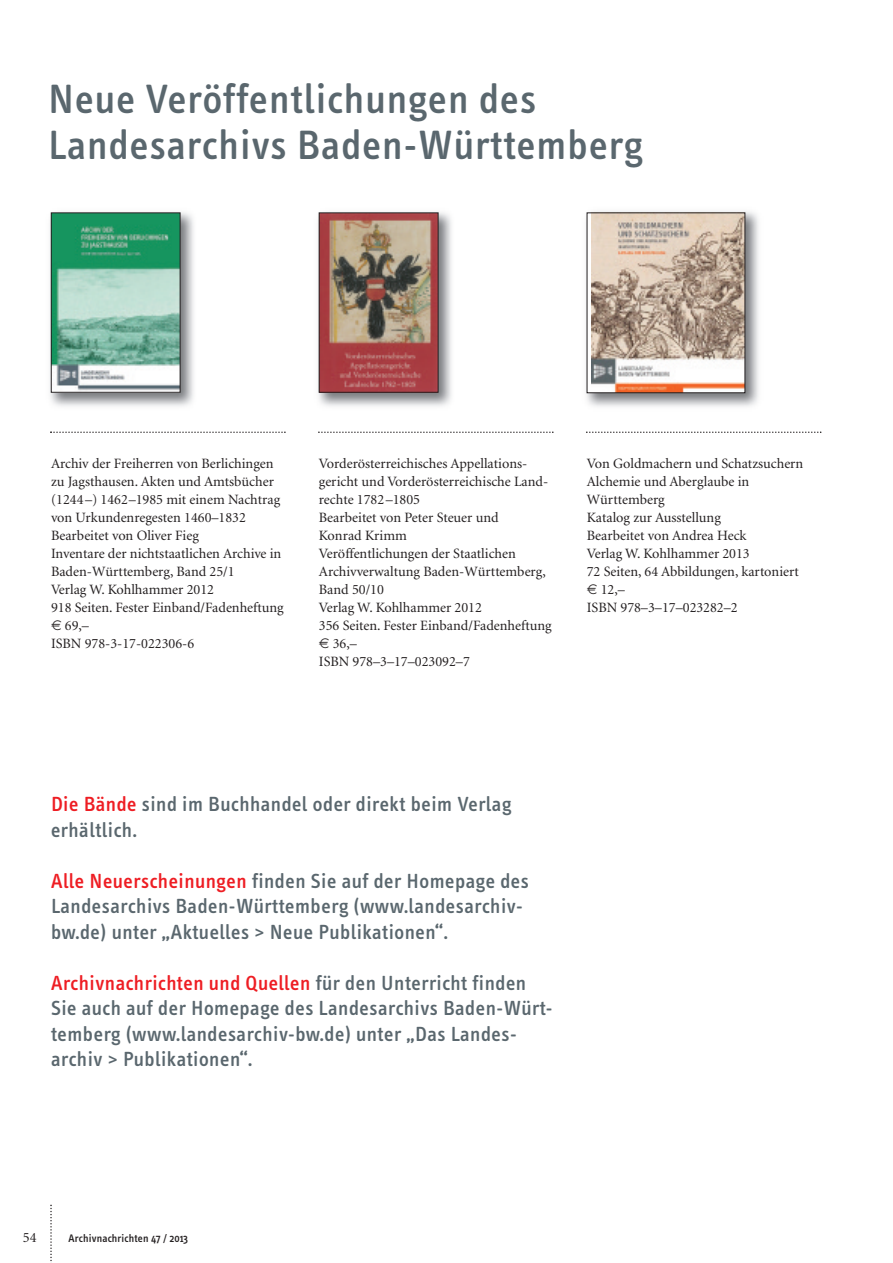
<style>
.page{position:relative;width:893px;height:1263px;background:#fff}
.page>*{position:absolute;margin:0;border:0;box-sizing:border-box;transform-origin:0 0}
.t1{font:500 42px/46.5px "Info Text";letter-spacing:.025em;color:#5a676e}
.t2{font:500 21px/25.5px "Info Text";letter-spacing:.025em;color:#5a676e}
.t3{font:14.25px "Minion";color:#231f20}
.t4{font:500 11.25px "Info Text";letter-spacing:.015em;color:#231f20}
.s1{color:#ee1d23}
</style>
<div class="page">
<svg style="left:50px;top:1205px;width:2px;height:58px"></svg>
<svg style="left:318px;top:431px;width:236px;height:2px"></svg>
<svg style="left:50px;top:431px;width:236px;height:2px"></svg>
<svg style="left:586px;top:431px;width:235px;height:2px"></svg>
<img style="left:586px;top:211px;width:173px;height:196px">
<img style="left:592px;top:215px;width:151px;height:176px">
<img style="left:50px;top:212px;width:144px;height:194px">
<img style="left:53px;top:215px;width:125px;height:175px">
<img style="left:318px;top:212px;width:134px;height:194px">
<img style="left:321px;top:215px;width:115px;height:175px">
<div style="left:319px;top:213px;width:119px;height:179px;border:1px solid #231f20"></div>
<h1 class="t1" style="left:48px;top:79px;width:596px">Neue Veröffentlichungen des<br>Landesarchivs Baden-Württemberg</h1>
<p class="t3" style="left:51px;top:458px;width:224px">Archiv der Freiherren von Berlichingen</p>
<p class="t3" style="left:51px;top:476px;width:224px">zu Jagsthausen. Akten und Amtsbücher</p>
<p class="t3" style="left:51px;top:494px;width:231px">(1244–) 1462–1985 mit einem Nachtrag</p>
<p class="t3" style="left:51px;top:512px;width:196px">von Urkundenregesten 1460–1832</p>
<p class="t3" style="left:51px;top:530px;width:149px">Bearbeitet von Oliver Fieg</p>
<p class="t3" style="left:51px;top:548px;width:232px">Inventare der nichtstaatlichen Archive in</p>
<p class="t3" style="left:51px;top:566px;width:185px">Baden-Württemberg, Band 25/1</p>
<p class="t3" style="left:51px;top:584px;width:164px">Verlag W. Kohlhammer 2012</p>
<p class="t3" style="left:51px;top:602px;width:234px">918 Seiten. Fester Einband/Fadenheftung</p>
<p class="t3" style="left:65px;top:620px;width:26px">69,–</p>
<p class="t3" style="left:51px;top:638px;width:145px">ISBN 978-3-17-022306-6</p>
<p class="t3" style="left:319px;top:458px;width:210px">Vorderösterreichisches Appellations-</p>
<p class="t3" style="left:319px;top:476px;width:231px">gericht und Vorderösterreichische Land-</p>
<p class="t3" style="left:319px;top:494px;width:103px">rechte 1782–1805</p>
<p class="t3" style="left:319px;top:512px;width:181px">Bearbeitet von Peter Steuer und</p>
<p class="t3" style="left:319px;top:530px;width:89px">Konrad Krimm</p>
<p class="t3" style="left:319px;top:548px;width:198px">Veröffentlichungen der Staatlichen</p>
<p class="t3" style="left:319px;top:566px;width:228px">Archivverwaltung Baden-Württemberg,</p>
<p class="t3" style="left:319px;top:584px;width:67px">Band 50/10</p>
<p class="t3" style="left:319px;top:602px;width:164px">Verlag W. Kohlhammer 2012</p>
<p class="t3" style="left:319px;top:620px;width:234px">356 Seiten. Fester Einband/Fadenheftung</p>
<p class="t3" style="left:333px;top:638px;width:26px">36,–</p>
<p class="t3" style="left:319px;top:656px;width:152px">ISBN 978–3–17–023092–7</p>
<p class="t3" style="left:587px;top:458px;width:218px">Von Goldmachern und Schatzsuchern</p>
<p class="t3" style="left:587px;top:476px;width:164px">Alchemie und Aberglaube in</p>
<p class="t3" style="left:587px;top:494px;width:79px">Württemberg</p>
<p class="t3" style="left:587px;top:512px;width:136px">Katalog zur Ausstellung</p>
<p class="t3" style="left:587px;top:530px;width:161px">Bearbeitet von Andrea Heck</p>
<p class="t3" style="left:587px;top:548px;width:164px">Verlag W. Kohlhammer 2013</p>
<p class="t3" style="left:587px;top:566px;width:214px">72 Seiten, 64 Abbildungen, kartoniert</p>
<p class="t3" style="left:601px;top:584px;width:26px">12,–</p>
<p class="t3" style="left:587px;top:602px;width:152px">ISBN 978–3–17–023282–2</p>
<h2 class="t2" style="left:51px;top:793px;width:462px"><span class="s1">Die Bände</span> sind im Buchhandel oder direkt beim Verlag erhältlich.</h2>
<h2 class="t2" style="left:51px;top:869px;width:479px"><span class="s1">Alle Neuerscheinungen</span> finden Sie auf der Homepage des<br>Landesarchivs Baden-Württemberg (www.landesarchiv&shy;bw.de) unter „Aktuelles &gt; Neue Publikationen“.</h2>
<h2 class="t2" style="left:51px;top:971px;width:503px"><span class="s1">Archivnachrichten und Quellen</span> für den Unterricht finden Sie auch auf der Homepage des Landesarchivs Baden-Würt&shy;temberg (www.landesarchiv-bw.de) unter „Das Landes&shy;archiv &gt; Publikationen“.</h2>
<p class="t3" style="left:23px;top:1232px;width:15px">54</p>
<p class="t4" style="left:69px;top:1234px;width:121px">Archivnachrichten 47 / 2013</p>
</div>
